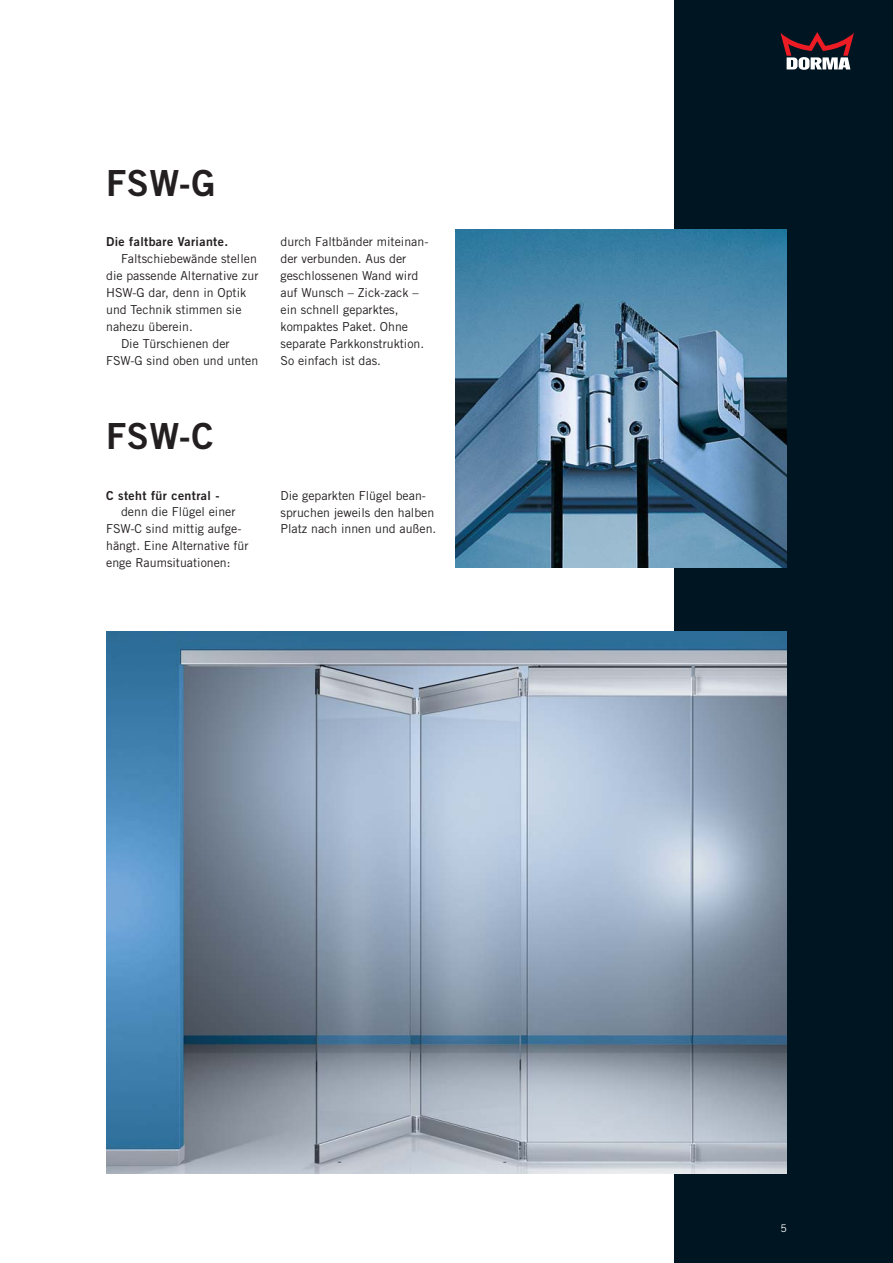
<style>
.page{position:relative;width:893px;height:1263px;background:#fff}
.page>*{position:absolute;margin:0;border:0;box-sizing:border-box;transform-origin:0 0}
.t1{font:36px "Trade Gothic Bold Two";letter-spacing:.02em;color:#231f20}
.t2{font:12.3px/17px "Trade Gothic";color:#231f20}
.t3{font:12.3px "Trade Gothic Bold Two";letter-spacing:.03em;color:#231f20}
.t4{font:10.5px "Trade Gothic";color:#fff}
</style>
<div class="page">
<div style="left:674px;top:0;width:218px;height:1263px;background:#001522"></div>
<img style="left:106px;top:632px;width:680px;height:542px">
<img style="left:455px;top:230px;width:331px;height:337px">
<svg style="left:780px;top:32px;width:73px;height:38px"></svg>
<h1 class="t1" style="left:106px;top:170px;width:111px">FSW-G</h1>
<p class="t3" style="left:106px;top:238px;width:123px">Die faltbare Variante.</p>
<p class="t2" style="left:121px;top:252px;width:137px">Faltschiebewände stellen</p>
<p class="t2" style="left:106px;top:268px;width:154px">die passende Alter native zur</p>
<p class="t2" style="left:106px;top:285px;width:142px">HSW-G dar, denn in Optik</p>
<p class="t2" style="left:106px;top:302px;width:137px">und Technik stim men sie</p>
<p class="t2" style="left:106px;top:319px;width:88px">nahezu überein.</p>
<p class="t2" style="left:121px;top:336px;width:110px">Die Türschienen der</p>
<p class="t2" style="left:106px;top:353px;width:154px">FSW-G sind oben und unten</p>
<p class="t2" style="left:280px;top:235px;width:149px">durch Faltbänder miteinan&shy;der verbunden. Aus der geschlossenen Wand wird auf Wunsch – Zick-zack – ein schnell geparktes, kompaktes Paket. Ohne separate Parkkonstruktion.<br>So einfach ist das.</p>
<h1 class="t1" style="left:106px;top:423px;width:109px">FSW-C</h1>
<p class="t3" style="left:106px;top:491px;width:115px">C steht für central -</p>
<p class="t2" style="left:106px;top:505px;width:144px;text-indent:15px">denn die Flügel einer<br>FSW-C sind mittig aufge&shy;hängt. Eine Alternative für enge Raumsituationen:</p>
<p class="t2" style="left:280px;top:488px;width:157px">Die geparkten Flügel bean&shy;spruchen jeweils den halben<br>Platz nach innen und außen.</p>
<p class="t4" style="left:780px;top:1225px;width:8px">5</p>
</div>
